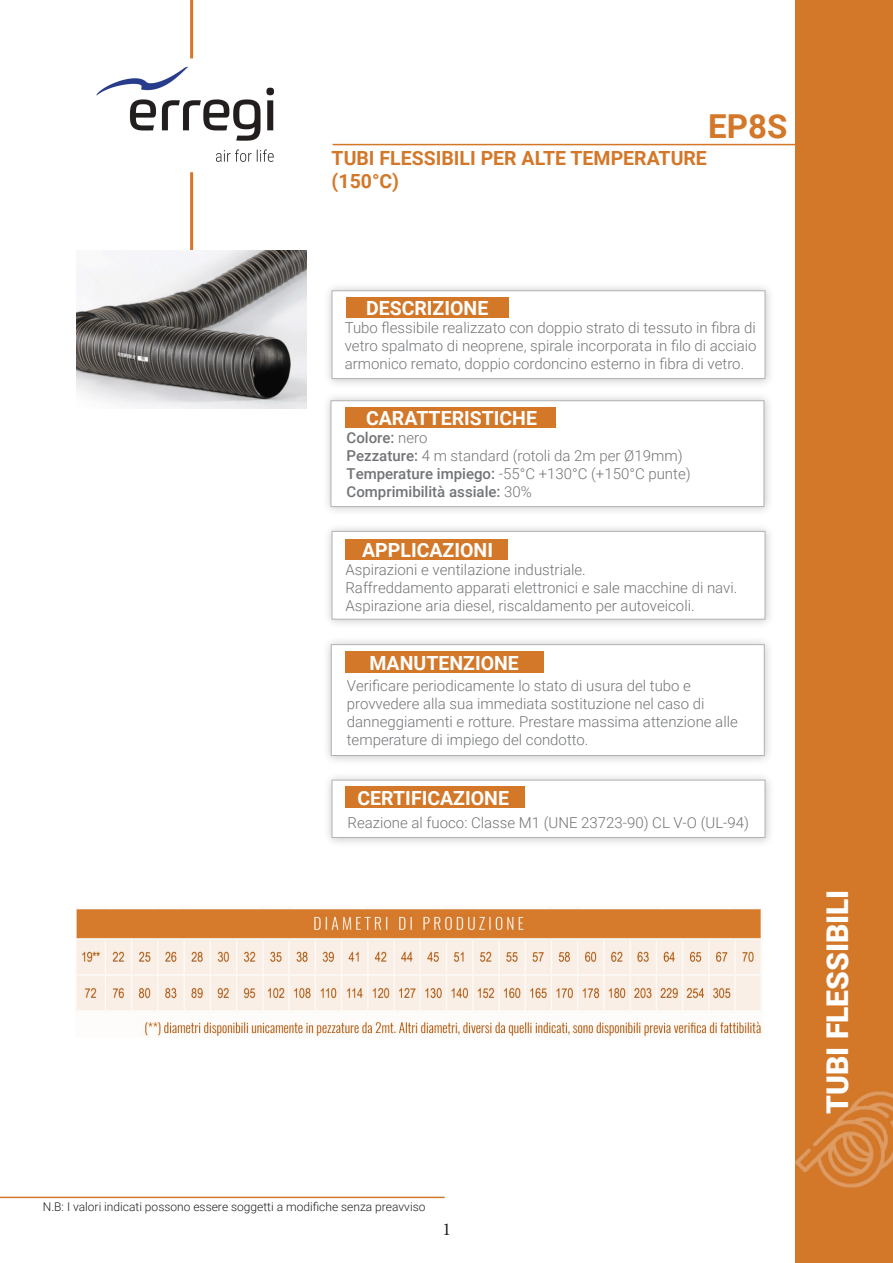
<style>
.page{position:relative;width:893px;height:1263px;background:#fff}
.page>*{position:absolute;margin:0;border:0;box-sizing:border-box;transform-origin:0 0}
.t1{font:700 33px "Roboto";color:#d37729}
.t2{font:900 30px "Roboto";color:#fff}
.t3{font:700 19.5px "Roboto";color:#fff}
.t4{font:700 19.5px "Roboto";color:#d37729}
.t5{font:18px "Minion Pro";color:#231f20}
.t6{font:300 15px/18px "Roboto";color:#727477}
.t7{font:500 15px "Roboto";color:#727477}
.t8{font:300 12px "Roboto";color:#231f20}
.s1{font-weight:300}
.s2{font-weight:500}
</style>
<div class="page">
<div style="left:322px;top:392px;width:452px;height:125px;background:#231f20;opacity:.46"></div>
<div style="left:331px;top:400px;width:433px;height:107px;background:#fff"></div>
<div style="left:323px;top:282px;width:452px;height:107px;background:#231f20;opacity:.46"></div>
<div style="left:332px;top:290px;width:433px;height:89px;background:#fff"></div>
<div style="left:795px;top:0;width:98px;height:1263px;background:#d37729"></div>
<hr style="left:333px;top:144px;width:506px;height:1px;background:#d37729">
<hr style="left:190px;top:0;width:3px;height:58px;background:#d37729">
<hr style="left:190px;top:172px;width:3px;height:78px;background:#d37729">
<div style="left:346px;top:297px;width:162px;height:20px;background:#d37729"></div>
<div style="left:345px;top:407px;width:211px;height:21px;background:#d37729"></div>
<div style="left:322px;top:636px;width:452px;height:130px;background:#231f20;opacity:.46"></div>
<div style="left:331px;top:644px;width:434px;height:112px;background:#fff"></div>
<div style="left:345px;top:651px;width:199px;height:22px;background:#d37729"></div>
<div style="left:323px;top:522px;width:452px;height:107px;background:#231f20;opacity:.46"></div>
<div style="left:332px;top:531px;width:433px;height:88px;background:#fff"></div>
<div style="left:346px;top:539px;width:162px;height:20px;background:#d37729"></div>
<img style="left:76px;top:908px;width:686px;height:129px">
<div style="left:323px;top:771px;width:452px;height:77px;background:#231f20;opacity:.46"></div>
<div style="left:332px;top:780px;width:433px;height:58px;background:#fff"></div>
<div style="left:345px;top:787px;width:180px;height:21px;background:#d37729"></div>
<img style="left:96px;top:66px;width:179px;height:96px">
<img style="left:76px;top:250px;width:230px;height:159px">
<hr style="left:0;top:1197px;width:445px;height:1px;background:#d37729">
<img style="left:795px;top:1091px;width:98px;height:97px">
<p class="t1" style="left:708px;top:103px;width:81px">EP8S</p>
<p class="t4" style="left:332px;top:144px;width:377px">TUBI FLESSIBILI PER ALTE TEMPERATURE</p>
<p class="t4" style="left:332px;top:168px;width:69px">(150°C)</p>
<p class="t3" style="left:366px;top:294px;width:124px">DESCRIZIONE</p>
<p class="t6" style="left:345px;top:318px;width:413px;text-align:justify">Tubo flessibile realizzato con doppio strato di tessuto in fibra di vetro spalmato di neoprene, spirale incorporata in filo di acciaio armonico remato, doppio cordoncino esterno in fibra di vetro.</p>
<p class="t3" style="left:366px;top:404px;width:172px">CARATTERISTICHE</p>
<p class="t7" style="left:347px;top:427px;width:83px">Colore: <span class="s1">nero</span></p>
<p class="t6" style="left:347px;top:446px;width:337px"><span class="s2">Pezzature:</span> 4 m standard (rotoli da 2m per Ø19mm)</p>
<p class="t6" style="left:347px;top:464px;width:346px"><span class="s2">Temperature impiego:</span> -55°C +130°C (+150°C punte)</p>
<p class="t7" style="left:347px;top:481px;width:187px">Comprimibilità assiale: <span class="s1">30%</span></p>
<p class="t3" style="left:362px;top:536px;width:132px">APPLICAZIONI</p>
<p class="t6" style="left:345px;top:560px;width:242px">Aspirazioni e ventilazione industriale.</p>
<p class="t6" style="left:345px;top:578px;width:393px">Raffreddamento apparati elettronici e sale macchine di navi.<br>Aspirazione aria diesel, riscaldamento per autoveicoli.</p>
<p class="t3" style="left:370px;top:649px;width:151px">MANUTENZIONE</p>
<p class="t6" style="left:347px;top:676px;width:346px">Verificare periodicamente lo stato di usura del tubo e</p>
<p class="t6" style="left:347px;top:694px;width:359px">provvedere alla sua immediata sostituzione nel caso di</p>
<p class="t6" style="left:347px;top:712px;width:392px">danneggiamenti e rotture. Prestare massima attenzione alle temperature di impiego del condotto.</p>
<p class="t3" style="left:358px;top:785px;width:153px">CERTIFICAZIONE</p>
<p class="t6" style="left:348px;top:813px;width:403px">Reazione al fuoco: Classe M1 (UNE 23723-90) CL V-O (UL-94)</p>
<p class="t8" style="left:43px;top:1198px;width:384px">N.B: I valori indicati possono essere soggetti a modifiche senza preavviso</p>
<p class="t5" style="left:443px;top:1217px;width:10px">1</p>
<p class="t2" style="left:816px;top:1114px;width:226px;rotate:-90deg">TUBI FLESSIBILI</p>
</div>
